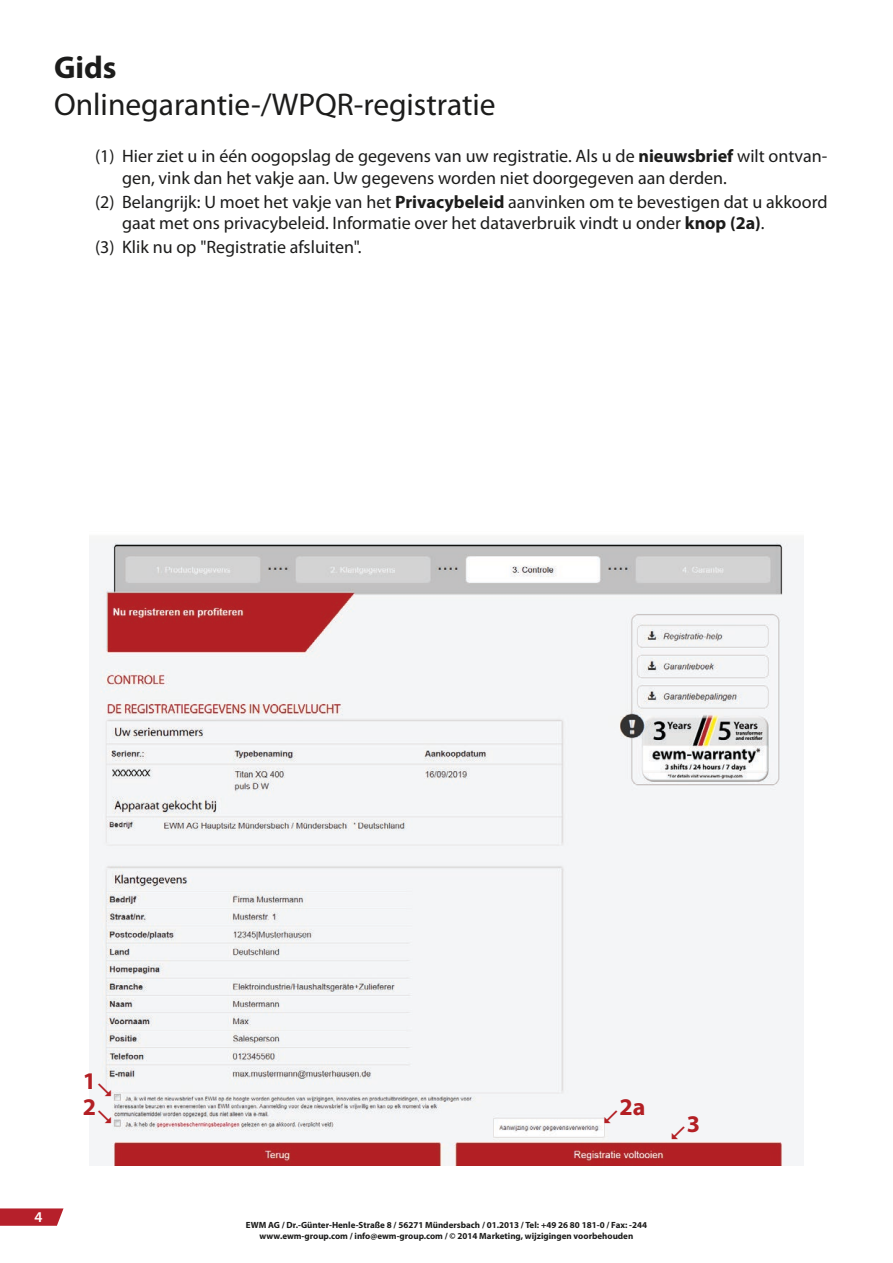
<style>
.page{position:relative;width:893px;height:1263px;background:#fff}
.page>*{position:absolute;margin:0;border:0;box-sizing:border-box;transform-origin:0 0}
.t1{font:31.5px "Myriad Pro";color:#1c1c1b}
.t2{font:700 31.5px "Myriad Pro";color:#1c1c1b}
.t3{font:700 24px/26.4px "Myriad Pro";color:#b31f24}
.t4{font:18px/21.6px "Myriad Pro";color:#1c1c1b}
.t5{font:600 15px "Myriad Pro";color:#fff}
.t6{font:700 9px/10.8px "Myriad Pro";color:#1c1c1b;text-align:center}
.s1{font-weight:700}
</style>
<div class="page">
<img style="left:90px;top:540px;width:713px;height:625px">
<svg style="left:0;top:1208px;width:64px;height:18px"></svg>
<svg style="left:672px;top:1126px;width:13px;height:14px"></svg>
<svg style="left:98px;top:1083px;width:13px;height:13px"></svg>
<svg style="left:98px;top:1110px;width:13px;height:13px"></svg>
<svg style="left:605px;top:1110px;width:12px;height:13px"></svg>
<h1 class="t2" style="left:54px;top:46px;width:64px">Gids</h1>
<h1 class="t1" style="left:54px;top:85px;width:443px">Onlinegarantie-/WPQR-registratie</h1>
<p class="t4" style="left:122px;top:145px;width:707px;text-indent:-27px">(1) Hier ziet u in één oogopslag de gegevens van uw registratie. Als u de <span class="s1">nieuwsbrief</span> wilt ontvan&shy;gen, vink dan het vakje aan. Uw gegevens worden niet doorgegeven aan derden.</p>
<p class="t4" style="left:122px;top:191px;width:707px;text-indent:-27px">(2) Belangrijk: U moet het vakje van het <span class="s1">Privacybeleid</span> aanvinken om te bevestigen dat u akkoord gaat met ons privacybeleid. Informatie over het dataverbruik vindt u onder <span class="s1">knop (2a)</span>.</p>
<p class="t4" style="left:95px;top:236px;width:268px">(3) Klik nu op "Registratie afsluiten".</p>
<p class="t5" style="left:35px;top:1207px;width:10px">4</p>
<h2 class="t3" style="left:83px;top:1067px;width:15px">1<br>2</h2>
<h2 class="t3" style="left:619px;top:1093px;width:27px">2a</h2>
<p class="t6" style="left:246px;top:1219px;width:403px">EWM AG / Dr.-Günter-Henle-Straße 8 / 56271 Mündersbach / 01.2013 / Tel: +49 26 80 181-0 / Fax: -244 www.ewm-group.com / info@ewm-group.com / © 2014 Marketing, wijzigingen voorbehouden</p>
<h2 class="t3" style="left:687px;top:1110px;width:15px">3</h2>
</div>
